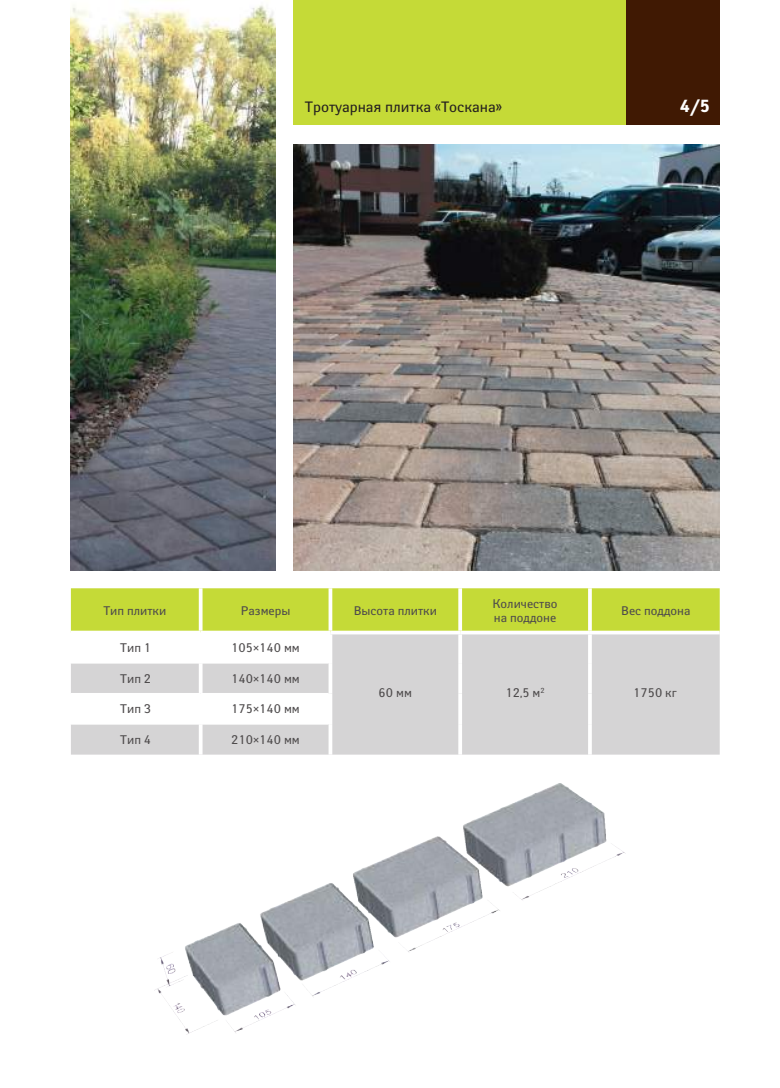
<style>
.page{position:relative;width:780px;height:1088px;background:#fff}
.page>*{position:absolute;margin:0;border:0;box-sizing:border-box;transform-origin:0 0}
.t1{font:700 17.5px "Yanus";color:#fff}
.t2{font:15px "Yanus";color:#241f1f}
.t3{font:12.5px/13.8px "Yanus";color:#4e4b4c}
</style>
<div class="page">
<div style="left:293px;top:0;width:416px;height:124px;background:#c5da37"></div>
<div style="left:626px;top:0;width:93px;height:124px;background:#401903"></div>
<div style="left:71px;top:588px;width:648px;height:43px;background:#c5da37"></div>
<svg style="left:71px;top:634px;width:648px;height:120px;fill:#d5d4d5"></svg>
<hr style="left:199px;top:588px;width:3px;height:43px;background:#fff">
<svg style="left:328px;top:588px;width:4px;height:43px"></svg>
<svg style="left:458px;top:588px;width:4px;height:43px"></svg>
<hr style="left:588px;top:588px;width:3px;height:43px;background:#fff">
<hr style="left:199px;top:634px;width:3px;height:29px;background:#fff">
<hr style="left:328px;top:634px;width:4px;height:29px;background:#fff">
<svg style="left:458px;top:634px;width:4px;height:29px"></svg>
<hr style="left:588px;top:634px;width:3px;height:29px;background:#fff">
<hr style="left:199px;top:663px;width:3px;height:30px;background:#fff">
<svg style="left:328px;top:663px;width:4px;height:30px"></svg>
<svg style="left:458px;top:663px;width:4px;height:30px"></svg>
<hr style="left:588px;top:663px;width:3px;height:30px;background:#fff">
<hr style="left:199px;top:694px;width:3px;height:30px;background:#fff">
<hr style="left:328px;top:693px;width:4px;height:31px;background:#fff">
<svg style="left:458px;top:693px;width:4px;height:31px"></svg>
<hr style="left:588px;top:693px;width:3px;height:31px;background:#fff">
<hr style="left:199px;top:724px;width:3px;height:30px;background:#fff">
<svg style="left:328px;top:724px;width:4px;height:30px"></svg>
<svg style="left:458px;top:724px;width:4px;height:30px"></svg>
<hr style="left:588px;top:724px;width:3px;height:30px;background:#fff">
<hr style="left:71px;top:663px;width:130px;height:1px;background:#fff">
<hr style="left:201px;top:663px;width:127px;height:1px;background:#fff">
<hr style="left:71px;top:724px;width:130px;height:1px;background:#fff">
<hr style="left:201px;top:724px;width:127px;height:1px;background:#fff">
<hr style="left:71px;top:693px;width:130px;height:1px;background:#fff">
<hr style="left:201px;top:693px;width:127px;height:1px;background:#fff">
<img style="left:154px;top:783px;width:472px;height:252px">
<img style="left:71px;top:5px;width:204px;height:565px">
<img style="left:293px;top:144px;width:426px;height:426px">
<p class="t2" style="left:305px;top:98px;width:199px">Тротуарная плитка «Тоскана»</p>
<h1 class="t1" style="left:679px;top:95px;width:33px">4/5</h1>
<p class="t3" style="left:103px;top:604px;width:64px">Тип плитки</p>
<p class="t3" style="left:241px;top:604px;width:51px">Размеры</p>
<p class="t3" style="left:353px;top:604px;width:85px">Высота плитки</p>
<p class="t3" style="left:492px;top:597px;width:67px">Количество на поддоне</p>
<p class="t3" style="left:621px;top:604px;width:71px">Вес поддона</p>
<p class="t3" style="left:120px;top:641px;width:33px">Тип 1</p>
<p class="t3" style="left:231px;top:641px;width:70px">105×140 мм</p>
<p class="t3" style="left:378px;top:686px;width:35px">60 мм</p>
<p class="t3" style="left:505px;top:686px;width:41px">12,5 м<sup>2</sup></p>
<p class="t3" style="left:633px;top:686px;width:45px">1750 кг</p>
<p class="t3" style="left:120px;top:672px;width:33px">Тип 2</p>
<p class="t3" style="left:231px;top:672px;width:70px">140×140 мм</p>
<p class="t3" style="left:120px;top:702px;width:33px">Тип 3</p>
<p class="t3" style="left:231px;top:702px;width:70px">175×140 мм</p>
<p class="t3" style="left:120px;top:733px;width:33px">Тип 4</p>
<p class="t3" style="left:231px;top:733px;width:70px">210×140 мм</p>
</div>
